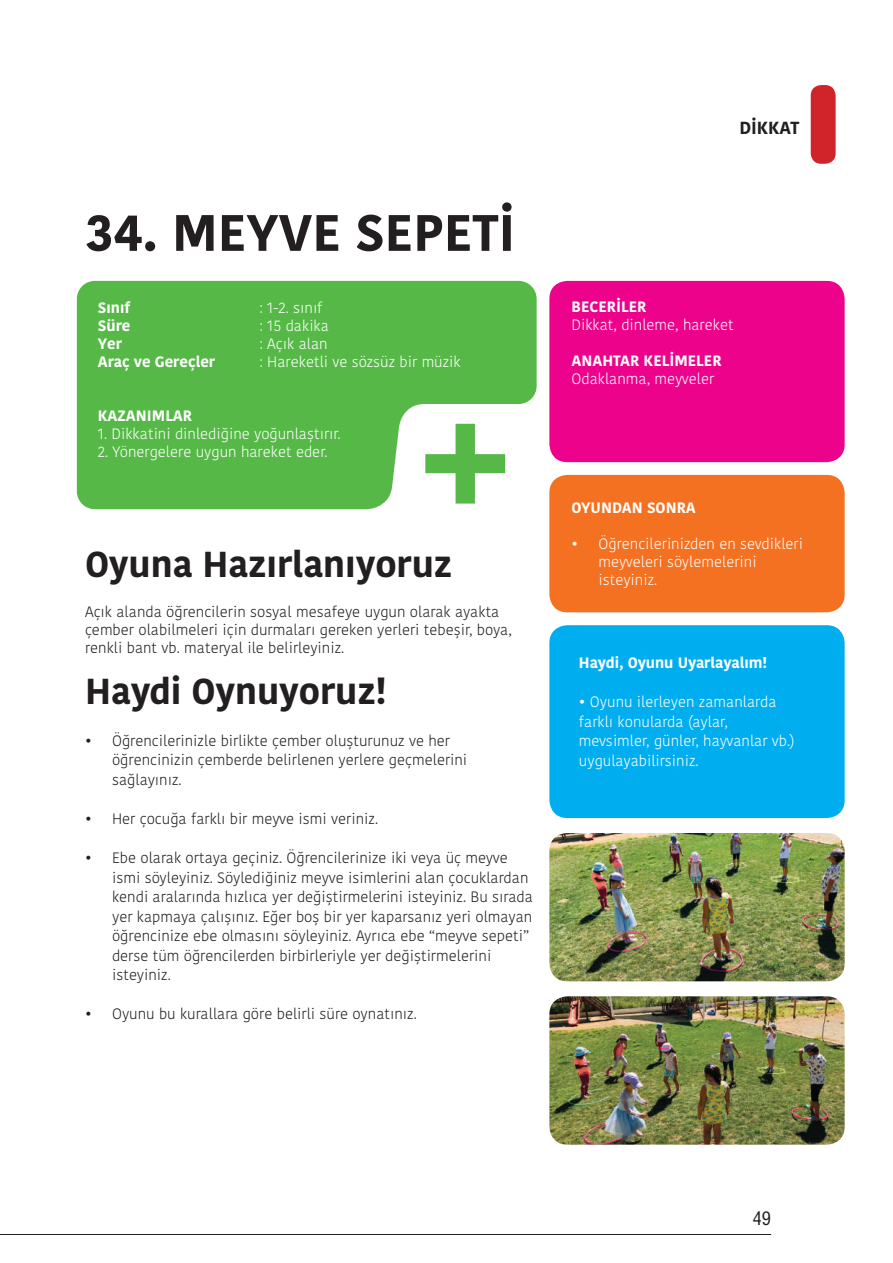
<style>
.page{position:relative;width:893px;height:1263px;background:#fff}
.page>*{position:absolute;margin:0;border:0;box-sizing:border-box;transform-origin:0 0}
.t1{font:700 51px "Kohinoor Bangla";color:#231f20}
.t2{font:700 36px "Kohinoor Bangla";color:#231f20}
.t3{font:18.3px "Helvetica Cond Normal Tr";color:#231f20}
.t4{font:700 17.4px "Kohinoor Bangla";color:#231f20}
.t5{font:300 15px/19.5px "Kohinoor Bangla";color:#231f20}
.t6{font:300 15px/19.5px "Kohinoor Bangla";color:#fff}
.t7{font:700 15px "Kohinoor Bangla";color:#fff}
</style>
<div class="page">
<hr style="left:0;top:1234px;width:771px;height:1px;background:#231f20">
<div style="left:549px;top:475px;width:296px;height:137px;background:#f37121;border-radius:18px"></div>
<div style="left:549px;top:625px;width:296px;height:193px;background:#00aeef;border-radius:18px"></div>
<div style="left:549px;top:281px;width:296px;height:181px;background:#ed028c;border-radius:18px"></div>
<svg style="left:77px;top:281px;width:460px;height:228px;background:#64bf56"></svg>
<svg style="left:425px;top:424px;width:80px;height:80px"></svg>
<img style="left:549px;top:833px;width:296px;height:148px">
<img style="left:549px;top:996px;width:296px;height:149px">
<div style="left:811px;top:85px;width:25px;height:79px;background:#d1232a;border-radius:11px"></div>
<h1 class="t1" style="left:86px;top:188px;width:431px">34. MEYVE SEPETİ</h1>
<p class="t7" style="left:98px;top:294px;width:34px">Sınıf</p>
<p class="t6" style="left:260px;top:298px;width:64px">: 1-2. sınıf</p>
<p class="t7" style="left:98px;top:312px;width:34px">Süre</p>
<p class="t6" style="left:260px;top:316px;width:71px">: 15 dakika</p>
<p class="t7" style="left:98px;top:330px;width:26px">Yer</p>
<p class="t6" style="left:260px;top:334px;width:69px">: Açık alan</p>
<p class="t7" style="left:98px;top:348px;width:119px">Araç ve Gereçler</p>
<p class="t6" style="left:260px;top:352px;width:202px">: Hareketli ve sözsüz bir müzik</p>
<p class="t7" style="left:98px;top:402px;width:96px">KAZANIMLAR</p>
<p class="t6" style="left:98px;top:424px;width:244px">1. Dikkatini dinlediğine yoğunlaştırır.</p>
<p class="t6" style="left:98px;top:442px;width:231px">2. Yönergelere uygun hareket eder.</p>
<h2 class="t2" style="left:85px;top:533px;width:369px">Oyuna Hazırlanıyoruz</h2>
<p class="t5" style="left:85px;top:602px;width:428px;line-height:18px">Açık alanda öğrencilerin sosyal mesafeye uygun olarak ayakta çember olabilmeleri için durmaları gereken yerleri tebeşir, boya, renkli bant vb. materyal ile belirleyiniz.</p>
<h2 class="t2" style="left:85px;top:660px;width:303px">Haydi Oynuyoruz!</h2>
<p class="t5" style="left:112px;top:731px;width:357px;text-indent:-27px">• Öğrencilerinizle birlikte çember oluşturunuz ve her öğrencinizin çemberde belirlenen yerlere geçmelerini sağlayınız.</p>
<p class="t5" style="left:85px;top:809px;width:295px">• Her çocuğa farklı bir meyve ismi veriniz.</p>
<p class="t5" style="left:112px;top:848px;width:422px;text-indent:-27px">• Ebe olarak ortaya geçiniz. Öğrencilerinize iki veya üç meyve ismi söyleyiniz. Söylediğiniz meyve isimlerini alan çocuklardan kendi aralarında hızlıca yer değiştirmelerini isteyiniz. Bu sırada yer kapmaya çalışınız. Eğer boş bir yer kaparsanız yeri olmayan öğrencinize ebe olmasını söyleyiniz. Ayrıca ebe “meyve sepeti” derse tüm öğrencilerden birbirleriyle yer değiştirmelerini isteyiniz.</p>
<p class="t5" style="left:85px;top:1004px;width:333px">• Oyunu bu kurallara göre belirli süre oynatınız.</p>
<p class="t4" style="left:739px;top:112px;width:61px">DİKKAT</p>
<p class="t7" style="left:571px;top:293px;width:76px">BECERİLER</p>
<p class="t6" style="left:571px;top:315px;width:164px">Dikkat, dinleme, hareket</p>
<p class="t7" style="left:571px;top:347px;width:152px">ANAHTAR KELİMELER</p>
<p class="t6" style="left:571px;top:369px;width:144px">Odaklanma, meyveler</p>
<p class="t7" style="left:571px;top:495px;width:126px">OYUNDAN SONRA</p>
<p class="t6" style="left:598px;top:535px;width:206px;line-height:18px;text-indent:-27px">• Öğrencilerinizden en sevdikleri meyveleri söylemelerini isteyiniz.</p>
<p class="t7" style="left:579px;top:650px;width:190px">Haydi, Oyunu Uyarlayalım!</p>
<p class="t6" style="left:579px;top:692px;width:217px">• Oyunu ilerleyen zamanlarda farklı konularda (aylar, mevsimler, günler, hayvanlar vb.) uygulayabilirsiniz.</p>
<p class="t3" style="left:753px;top:1207px;width:20px">49</p>
</div>
